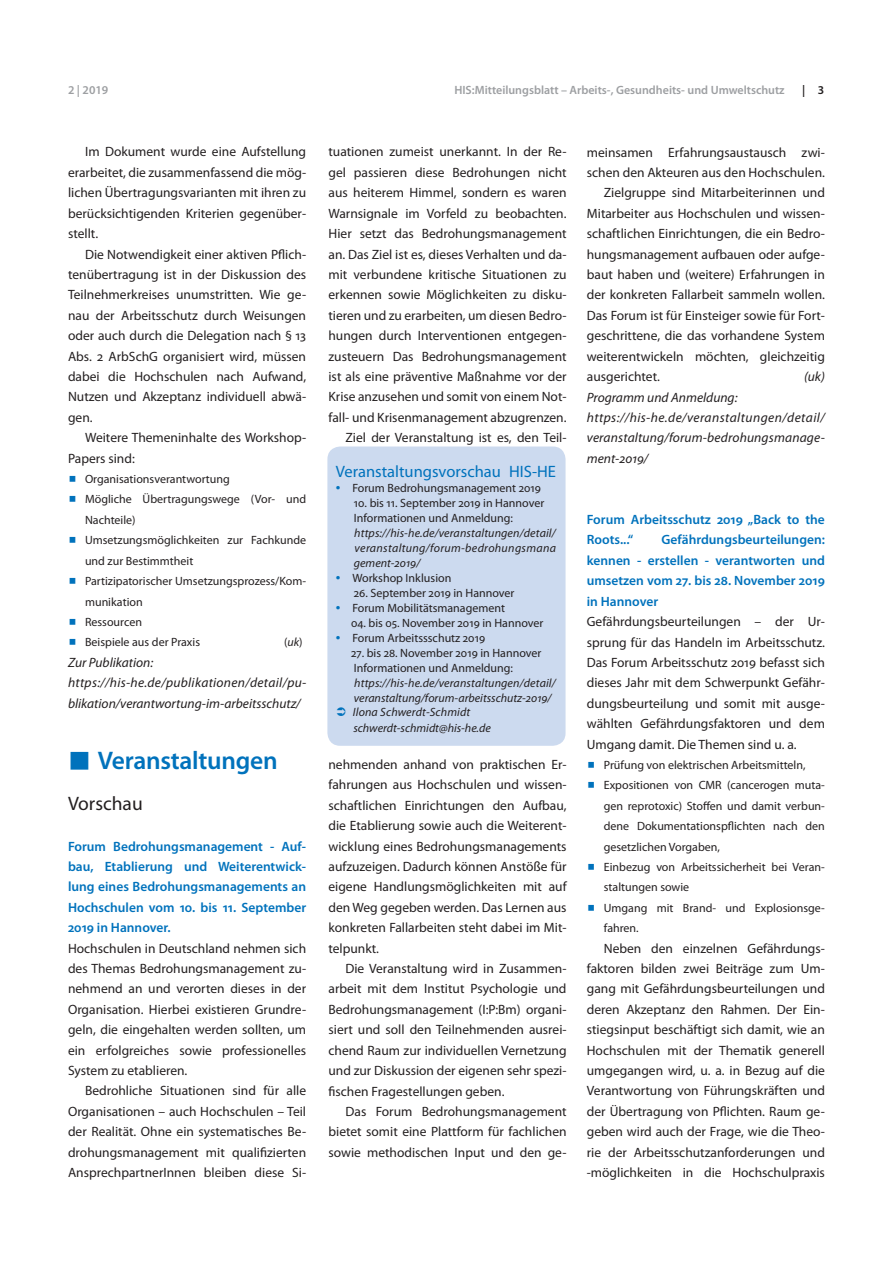
<style>
.page{position:relative;width:893px;height:1263px;background:#fff}
.page>*{position:absolute;margin:0;border:0;box-sizing:border-box;transform-origin:0 0}
.t1{font:600 25.5px "Myriad Pro";letter-spacing:-.01em;color:#0072bc}
.t2{font:19.5px "Myriad Pro";color:#231f20}
.t3{font:16.5px "Myriad Pro";color:#0072bc}
.t4{font:13.5px/20.4px "Myriad Pro";color:#231f20;text-align:justify}
.t5{font:600 13.5px/20.4px "Myriad Pro";color:#0072bc;text-align:justify}
.t6{font:italic 13.5px/20.4px "Myriad Pro";letter-spacing:.01em;color:#231f20}
.t7{font:12px/20.4px "Myriad Pro";color:#231f20}
.t8{font:italic 12px/15px "Myriad Pro";letter-spacing:.01em;color:#231f20;text-align:justify}
.t9{font:600 12px "Myriad Pro";color:#9d9fa2}
.t10{font:600 12px "Myriad Pro";color:#231f20}
.s1{font-style:italic}
.s2{font-size:16.5px;color:#0072bc}
</style>
<div class="page">
<div style="left:327px;top:446px;width:239px;height:300px;background:#ccdaef;border-radius:13px"></div>
<p class="t9" style="left:68px;top:82px;width:42px">2 | 2019</p>
<p class="t9" style="left:454px;top:82px;width:332px">HIS:Mitteilungsblatt – Arbeits-, Gesundheits- und Umweltschutz</p>
<p class="t10" style="left:802px;top:82px;width:24px">| 3</p>
<p class="t4" style="left:68px;top:142px;width:240px;text-indent:17px">Im Dokument wurde eine Aufstellung erarbeitet, die zusammenfassend die mög&shy;lichen Übertragungsvarianten mit ihren zu berücksichtigenden Kriterien gegenüber&shy;stellt.</p>
<p class="t4" style="left:68px;top:244px;width:240px;text-indent:17px">Die Notwendigkeit einer aktiven Pflich&shy;tenübertragung ist in der Diskussion des Teilnehmerkreises unumstritten. Wie ge&shy;nau der Arbeitsschutz durch Weisungen oder auch durch die Delegation nach § 13<br>Abs. 2 ArbSchG organisiert wird, müssen dabei die Hochschulen nach Aufwand, Nutzen und Akzeptanz individuell abwä&shy;gen.</p>
<p class="t4" style="left:68px;top:427px;width:240px;text-indent:17px">Weitere Themeninhalte des Workshop-<br>Papers sind:</p>
<p class="t7" style="left:85px;top:469px;width:223px">Organisationsverantwortung<br>Mögliche Übertragungswege (Vor- und<br>Nachteile)<br>Umsetzungsmöglichkeiten zur Fachkunde und zur Bestimmtheit<br>Partizipatorischer Umsetzungsprozess/Kom&shy;munikation<br>Ressourcen<br>Beispiele aus der Praxis</p>
<p class="t7" style="left:284px;top:632px;width:20px">(<span class="s1">uk</span>)</p>
<p class="t6" style="left:68px;top:652px;width:240px">Zur Publikation: https://his-he.de/publikationen/detail/pu&shy;blikation/verantwortung-im-arbeitsschutz/</p>
<h1 class="t1" style="left:98px;top:744px;width:181px">Veranstaltungen</h1>
<h2 class="t2" style="left:68px;top:791px;width:76px">Vorschau</h2>
<p class="t5" style="left:68px;top:835px;width:240px">Forum Bedrohungsmanagement - Auf&shy;bau, Etablierung und Weiterentwick&shy;lung eines Bedrohungsmanagements an Hochschulen vom 10. bis 11. September 2019 in Hannover.</p>
<p class="t4" style="left:68px;top:938px;width:240px">Hochschulen in Deutschland nehmen sich des Themas Bedrohungsmanagement zu&shy;nehmend an und verorten dieses in der Organisation. Hierbei existieren Grundre&shy;geln, die eingehalten werden sollten, um ein erfolgreiches sowie professionelles System zu etablieren.</p>
<p class="t4" style="left:68px;top:1080px;width:240px;text-indent:17px">Bedrohliche Situationen sind für alle Organisationen – auch Hochschulen – Teil der Realität. Ohne ein systematisches Be&shy;drohungsmanagement mit qualifizierten AnsprechpartnerInnen bleiben diese Si-</p>
<p class="t4" style="left:328px;top:142px;width:240px;text-align:right">tuationen zumeist unerkannt. In der Re&shy;gel passieren diese Bedrohungen nicht aus heiterem Himmel, sondern es waren Warnsignale im Vorfeld zu beobachten.<br>Hier setzt das Bedrohungsmanagement an. Das Ziel ist es, dieses Verhalten und da&shy;mit verbundene kritische Situationen zu erkennen sowie Möglichkeiten zu disku&shy;tieren und zu erarbeiten, um diesen Bedro&shy;hungen durch Interventionen entgegen&shy;zusteuern Das Bedrohungsmanagement ist als eine präventive Maßnahme vor der Krise anzusehen und somit von einem Not&shy;fall- und Krisenmanagement abzugrenzen.<br>Ziel der Veranstaltung ist es, den Teil-</p>
<p class="t3" style="left:336px;top:461px;width:221px">Veranstaltungsvorschau HIS-HE</p>
<p class="t7" style="left:336px;top:477px;width:207px"><span class="s2">•</span> Forum Bedrohungsmanagement 2019</p>
<p class="t7" style="left:354px;top:495px;width:192px;line-height:15px">10. bis 11. September 2019 in Hannover<br>Informationen und Anmeldung:</p>
<p class="t8" style="left:354px;top:525px;width:204px">https://his-he.de/veranstaltungen/detail/ veranstaltung/forum-bedrohungsmana gement-2019/</p>
<p class="t7" style="left:336px;top:567px;width:117px"><span class="s2">•</span> Workshop Inklusion</p>
<p class="t7" style="left:354px;top:582px;width:162px">26. September 2019 in Hannover</p>
<p class="t7" style="left:336px;top:597px;width:171px"><span class="s2">•</span> Forum Mobilitätsmanagement</p>
<p class="t7" style="left:351px;top:612px;width:194px">04. bis 05. November 2019 in Hannover</p>
<p class="t7" style="left:336px;top:627px;width:151px"><span class="s2">•</span> Forum Arbeitssschutz 2019</p>
<p class="t7" style="left:351px;top:645px;width:192px;line-height:15px">27. bis 28. November 2019 in Hannover<br>Informationen und Anmeldung:</p>
<p class="t8" style="left:353px;top:675px;width:204px;text-align:left">https://his-he.de/veranstaltungen/detail/ veranstaltung/forum-arbeitsschutz-2019/<br>Ilona Schwerdt-Schmidt</p>
<p class="t8" style="left:353px;top:720px;width:139px">schwerdt-schmidt@his-he.de</p>
<p class="t4" style="left:328px;top:754px;width:240px">nehmenden anhand von praktischen Er&shy;fahrungen aus Hochschulen und wissen&shy;schaftlichen Einrichtungen den Aufbau, die Etablierung sowie auch die Weiterent&shy;wicklung eines Bedrohungsmanagements aufzuzeigen. Dadurch können Anstöße für eigene Handlungsmöglichkeiten mit auf den Weg gegeben werden. Das Lernen aus konkreten Fallarbeiten steht dabei im Mit&shy;telpunkt.</p>
<p class="t4" style="left:328px;top:958px;width:240px;text-indent:17px">Die Veranstaltung wird in Zusammen&shy;arbeit mit dem Institut Psychologie und Bedrohungsmanagement (I:P:Bm) organi&shy;siert und soll den Teilnehmenden ausrei&shy;chend Raum zur individuellen Vernetzung und zur Diskussion der eigenen sehr spezi&shy;fischen Fragestellungen geben.</p>
<p class="t4" style="left:328px;top:1101px;width:240px;text-indent:17px">Das Forum Bedrohungsmanagement bietet somit eine Plattform für fachlichen sowie methodischen Input und den ge-</p>
<p class="t4" style="left:587px;top:142px;width:240px">meinsamen Erfahrungsaustausch zwi-</p>
<p class="t4" style="left:587px;top:162px;width:240px">schen den Akteuren aus den Hochschulen.</p>
<p class="t4" style="left:604px;top:182px;width:223px">Zielgruppe sind Mitarbeiterinnen und</p>
<p class="t4" style="left:587px;top:203px;width:240px">Mitarbeiter aus Hochschulen und wissen-</p>
<p class="t4" style="left:587px;top:223px;width:240px">schaftlichen Einrichtungen, die ein Bedro-</p>
<p class="t4" style="left:587px;top:244px;width:240px">hungsmanagement aufbauen oder aufge-</p>
<p class="t4" style="left:587px;top:264px;width:240px">baut haben und (weitere) Erfahrungen in</p>
<p class="t4" style="left:587px;top:284px;width:240px">der konkreten Fallarbeit sammeln wollen.</p>
<p class="t4" style="left:587px;top:305px;width:240px">Das Forum ist für Einsteiger sowie für Fort-</p>
<p class="t4" style="left:587px;top:325px;width:240px">geschrittene, die das vorhandene System</p>
<p class="t4" style="left:587px;top:346px;width:240px">weiterentwickeln möchten, gleichzeitig</p>
<p class="t4" style="left:587px;top:366px;width:75px">ausgerichtet.</p>
<p class="t6" style="left:804px;top:366px;width:22px">(uk)</p>
<p class="t6" style="left:587px;top:387px;width:240px">Programm und Anmeldung: https://his-he.de/veranstaltungen/detail/ veranstaltung/forum-bedrohungsmanage&shy;ment-2019/</p>
<p class="t5" style="left:587px;top:509px;width:240px">Forum Arbeitsschutz 2019 „Back to the<br>Roots...“</p>
<p class="t5" style="left:587px;top:529px;width:240px;text-indent:75px">Gefährdungsbeurteilungen: kennen - erstellen - verantworten und umsetzen vom 27. bis 28. November 2019 in Hannover</p>
<p class="t4" style="left:587px;top:611px;width:240px">Gefährdungsbeurteilungen – der Ur&shy;sprung für das Handeln im Arbeitsschutz.<br>Das Forum Arbeitsschutz 2019 befasst sich dieses Jahr mit dem Schwerpunkt Gefähr&shy;dungsbeurteilung und somit mit ausge&shy;wählten Gefährdungsfaktoren und dem Umgang damit. Die Themen sind u. a.</p>
<p class="t7" style="left:604px;top:754px;width:223px">Prüfung von elektrischen Arbeitsmitteln, Expositionen von CMR (cancerogen muta&shy;gen reprotoxic) Stoffen und damit verbun&shy;dene Dokumentationspflichten nach den gesetzlichen Vorgaben,<br>Einbezug von Arbeitssicherheit bei Veran&shy;staltungen sowie<br>Umgang mit Brand- und Explosionsge&shy;fahren.</p>
<p class="t4" style="left:587px;top:938px;width:240px;text-indent:17px">Neben den einzelnen Gefährdungs&shy;faktoren bilden zwei Beiträge zum Um&shy;gang mit Gefährdungsbeurteilungen und deren Akzeptanz den Rahmen. Der Ein&shy;stiegsinput beschäftigt sich damit, wie an Hochschulen mit der Thematik generell umgegangen wird, u. a. in Bezug auf die Verantwortung von Führungskräften und der Übertragung von Pflichten. Raum ge&shy;geben wird auch der Frage, wie die Theo&shy;rie der Arbeitsschutzanforderungen und -möglichkeiten in die Hochschulpraxis</p>
</div>
